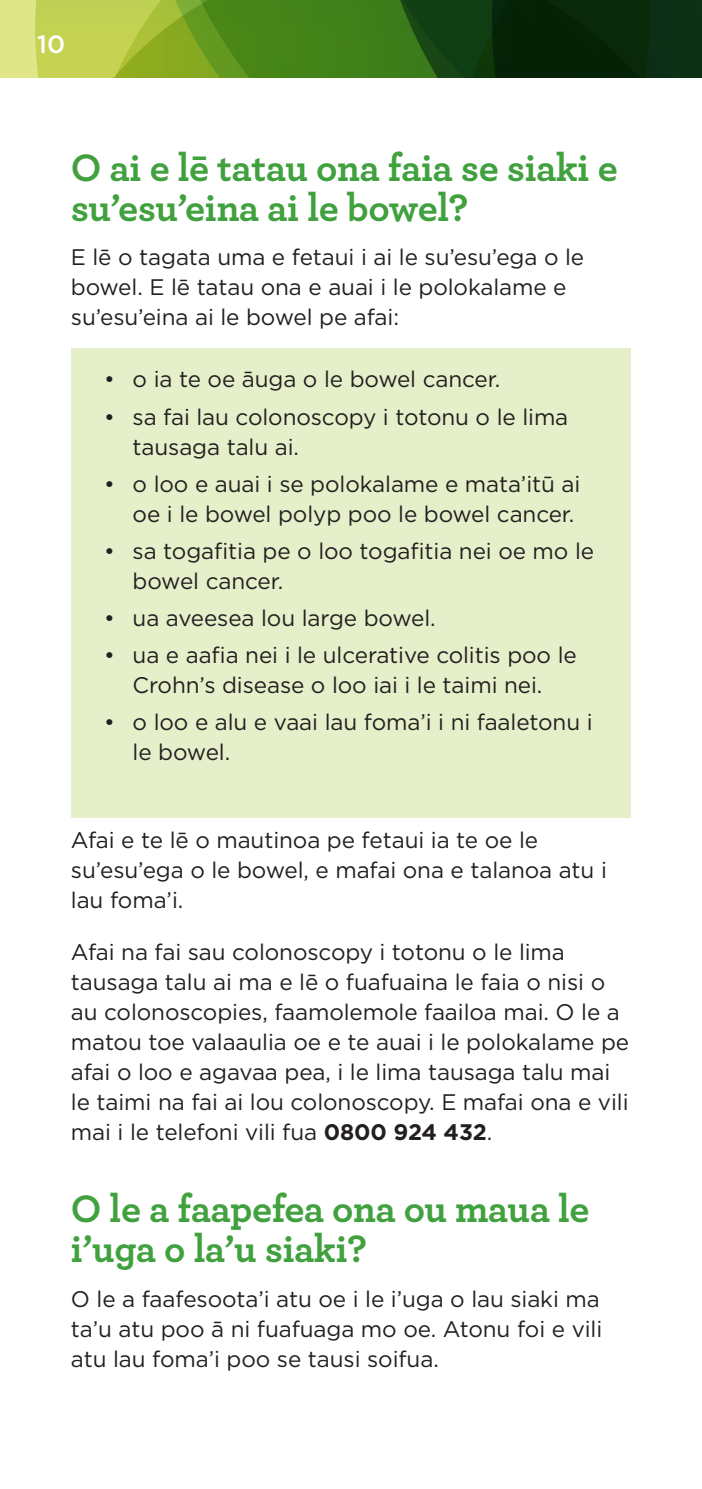
<style>
.page{position:relative;width:702px;height:1489px;background:#fff}
.page>*{position:absolute;margin:0;border:0;box-sizing:border-box;transform-origin:0 0}
.TTS_Subhead_L1{font:700 40px/40px "Archer";letter-spacing:-.01em;color:#40a13e}
.t1{font:500 25px "Gotham";color:#fff}
.TTS_Body_text{font:22.5px/30px "Gotham";letter-spacing:-.005em;color:#231f20}
.TT_Bullet_text_2{font:22.5px/30px "Gotham";letter-spacing:-.005em;color:#231f20}
.s1{font-weight:700}
</style>
<div class="page">
<div style="left:0;top:0;width:31px;height:78px;background:#dee687"></div>
<div style="left:35px;top:0;width:48px;height:78px;background:#c5d252"></div>
<svg style="left:83px;top:0;width:619px;height:78px;background:#3d671a"></svg>
<div style="left:71px;top:348px;width:559px;height:469px;background:#e5efc9"></div>
<p class="t1" style="left:37px;top:28px;width:30px">10</p>
<p class="TTS_Subhead_L1" style="left:71px;top:145px;width:548px">O ai e lē tatau ona faia se siaki e su’esu’eina ai le bowel?</p>
<p class="TTS_Body_text" style="left:71px;top:242px;width:515px">E lē o tagata uma e fetaui i ai le su’esu’ega o le bowel. E lē tatau ona e auai i le polokalame e su’esu’eina ai le bowel pe afai:</p>
<p class="TT_Bullet_text_2" style="left:104px;top:364px;width:397px">• o ia te oe āuga o le bowel cancer.</p>
<p class="TT_Bullet_text_2" style="left:133px;top:401px;width:437px;text-indent:-28px">• sa fai lau colonoscopy i totonu o le lima tausaga talu ai.</p>
<p class="TT_Bullet_text_2" style="left:104px;top:468px;width:477px;text-align:right">• o loo e auai i se polokalame e mata’itū ai oe i le bowel polyp poo le bowel cancer.</p>
<p class="TT_Bullet_text_2" style="left:133px;top:535px;width:463px;text-indent:-28px">• sa togafitia pe o loo togafitia nei oe mo le bowel cancer.</p>
<p class="TT_Bullet_text_2" style="left:104px;top:602px;width:333px">• ua aveesea lou large bowel.</p>
<p class="TT_Bullet_text_2" style="left:104px;top:639px;width:474px;text-align:center">• ua e aafia nei i le ulcerative colitis poo le<br>Crohn’s disease o loo iai i le taimi nei.</p>
<p class="TT_Bullet_text_2" style="left:133px;top:706px;width:461px;text-indent:-28px">• o loo e alu e vaai lau foma’i i ni faaletonu i le bowel.</p>
<p class="TTS_Body_text" style="left:71px;top:824px;width:537px">Afai e te lē o mautinoa pe fetaui ia te oe le su’esu’ega o le bowel, e mafai ona e talanoa atu i lau foma’i.</p>
<p class="TTS_Body_text" style="left:71px;top:936px;width:560px">Afai na fai sau colonoscopy i totonu o le lima tausaga talu ai ma e lē o fuafuaina le faia o nisi o au colonoscopies, faamolemole faailoa mai. O le a matou toe valaaulia oe e te auai i le polokalame pe afai o loo e agavaa pea, i le lima tausaga talu mai le taimi na fai ai lou colonoscopy. E mafai ona e vili mai i le telefoni vili fua <span class="s1">0800 924 432</span>.</p>
<p class="TTS_Subhead_L1" style="left:71px;top:1185px;width:520px">O le a faapefea ona ou maua le i’uga o la’u siaki?</p>
<p class="TTS_Body_text" style="left:71px;top:1282px;width:533px;text-align:justify">O le a faafesoota’i atu oe i le i’uga o lau siaki ma ta’u atu poo ā ni fuafuaga mo oe. Atonu foi e vili atu lau foma’i poo se tausi soifua.</p>
</div>
